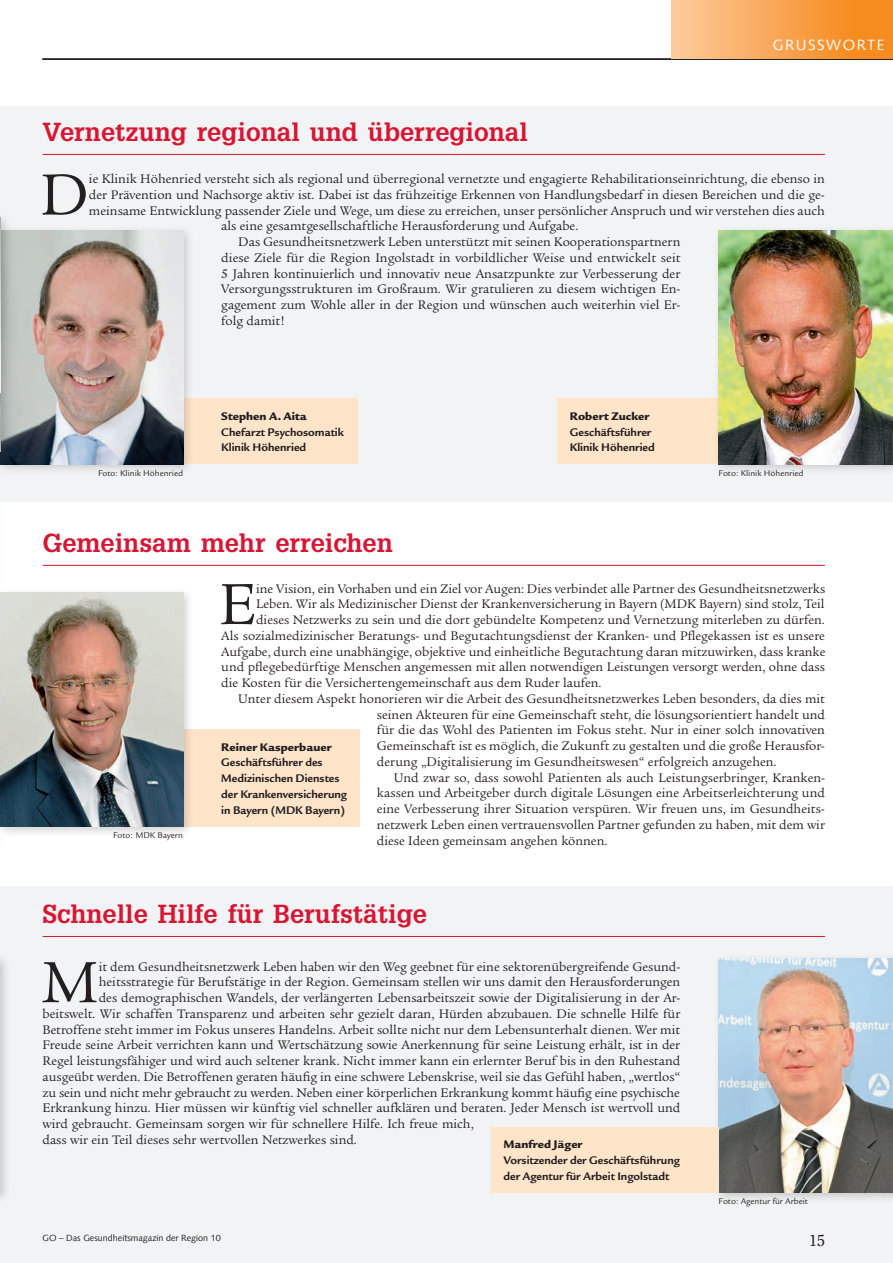
<style>
.page{position:relative;width:893px;height:1263px;background:#fff}
.page>*{position:absolute;margin:0;border:0;box-sizing:border-box;transform-origin:0 0}
.t1{font:63.15px "Legacy Ser ITC";color:#231f20}
.t2{font:700 25.5px "Glypha LT";color:#d71634}
.t3{font:15.75px "Clearface";color:#231f20}
.t4{font:15px "Syntax LT";letter-spacing:.1em;color:#fff}
.t5{font:13.5px "Legacy Ser ITC";color:#231f20}
.t6{font:700 12px/15.8px "Legacy San ITC";color:#231f20}
.t7{font:9px "Legacy San ITC";color:#231f20}
.t8{font:9px "Syntax LT";color:#231f20}
.s1{font-family:"Legacy San ITC Ultr";font-weight:400}
</style>
<div class="page">
<hr style="left:43px;top:59px;width:850px;height:1px;background:#231f20">
<div style="left:672px;top:0;width:221px;height:59px;background:linear-gradient(to right,#fdc999,#f5810d)"></div>
<div style="left:1px;top:887px;width:892px;height:376px;background:#f2f3f4"></div>
<div style="left:1px;top:106px;width:892px;height:396px;background:#f2f3f4"></div>
<hr style="left:43px;top:936px;width:782px;height:1px;background:#d71634">
<div style="left:713px;top:953px;width:180px;height:251px;background:#231f20;opacity:.2"></div>
<img style="left:719px;top:959px;width:174px;height:233px">
<div style="left:491px;top:1127px;width:228px;height:65px;background:#fee4c9"></div>
<hr style="left:43px;top:154px;width:782px;height:1px;background:#d71634">
<div style="left:183px;top:398px;width:174px;height:66px;background:#fee4c9"></div>
<div style="left:0;top:953px;width:12px;height:251px;background:#231f20;opacity:.2"></div>
<img style="left:0;top:959px;width:1px;height:233px">
<div style="left:557px;top:398px;width:163px;height:66px;background:#fee4c9"></div>
<hr style="left:43px;top:565px;width:782px;height:1px;background:#d71634">
<div style="left:183px;top:729px;width:177px;height:97px;background:#fee4c9"></div>
<div style="left:0;top:587px;width:195px;height:251px;background:#231f20;opacity:.2"></div>
<img style="left:0;top:592px;width:183px;height:234px">
<div style="left:0;top:225px;width:195px;height:250px;background:#231f20;opacity:.2"></div>
<img style="left:0;top:230px;width:183px;height:234px">
<div style="left:713px;top:225px;width:180px;height:250px;background:#231f20;opacity:.2"></div>
<img style="left:719px;top:230px;width:174px;height:234px">
<div style="left:0;top:212px;width:12px;height:250px;background:#231f20;opacity:.2"></div>
<img style="left:0;top:217px;width:1px;height:234px">
<p class="t4" style="left:773px;top:36px;width:113px">GRUSSWORTE</p>
<p class="t2" style="left:43px;top:116px;width:487px">Vernetzung regional und überregional</p>
<p class="t1" style="left:40px;top:159px;width:51px">D</p>
<p class="t5" style="left:89px;top:171px;width:737px">ie Klinik Höhenried versteht sich als regional und überregional vernetzte und engagierte Rehabilitationseinrichtung, die ebenso in</p>
<p class="t5" style="left:89px;top:187px;width:737px">der Prävention und Nachsorge aktiv ist. Dabei ist das frühzeitige Erkennen von Handlungsbedarf in diesen Bereichen und die ge-</p>
<p class="t5" style="left:89px;top:203px;width:737px">meinsame Entwicklung passender Ziele und Wege, um diese zu erreichen, unser persönlicher Anspruch und wir verstehen dies auch</p>
<p class="t5" style="left:221px;top:218px;width:359px">als eine gesamtgesellschaftliche Herausforderung und Aufgabe.</p>
<p class="t5" style="left:238px;top:234px;width:444px">Das Gesundheitsnetzwerk Leben unterstützt mit seinen Kooperationspartnern</p>
<p class="t5" style="left:221px;top:250px;width:461px">diese Ziele für die Region Ingolstadt in vorbildlicher Weise und entwickelt seit</p>
<p class="t5" style="left:221px;top:266px;width:461px">5 Jahren kontinuierlich und innovativ neue Ansatzpunkte zur Verbesserung der</p>
<p class="t5" style="left:221px;top:281px;width:461px">Versorgungsstrukturen im Großraum. Wir gratulieren zu diesem wichtigen En-</p>
<p class="t5" style="left:221px;top:297px;width:461px">gagement zum Wohle aller in der Region und wünschen auch weiterhin viel Er-</p>
<p class="t5" style="left:221px;top:313px;width:65px">folg damit!</p>
<p class="t7" style="left:98px;top:468px;width:86px">Foto: Klinik Höhenried</p>
<p class="t6" style="left:221px;top:408px;width:124px"><span class="s1">Stephen A. Aita<br></span>Chefarzt Psychosomatik<br>Klinik Höhenried</p>
<p class="t6" style="left:570px;top:408px;width:87px"><span class="s1">Robert Zucker<br></span>Geschäftsführer<br>Klinik Höhenried</p>
<p class="t7" style="left:719px;top:468px;width:86px">Foto: Klinik Höhenried</p>
<p class="t2" style="left:43px;top:527px;width:352px">Gemeinsam mehr erreichen</p>
<p class="t1" style="left:219px;top:569px;width:39px">E</p>
<p class="t5" style="left:256px;top:581px;width:571px">ine Vision, ein Vorhaben und ein Ziel vor Augen: Dies verbindet alle Partner des Gesundheitsnetzwerks</p>
<p class="t5" style="left:256px;top:596px;width:570px">Leben. Wir als Medizinischer Dienst der Krankenversicherung in Bayern (MDK Bayern) sind stolz, Teil</p>
<p class="t5" style="left:256px;top:612px;width:570px">dieses Netzwerks zu sein und die dort gebündelte Kompetenz und Vernetzung miterleben zu dürfen.</p>
<p class="t5" style="left:221px;top:628px;width:605px">Als sozialmedizinischer Beratungs- und Begutachtungsdienst der Kranken- und Pflegekassen ist es unsere</p>
<p class="t5" style="left:221px;top:644px;width:606px">Aufgabe, durch eine unabhängige, objektive und einheitliche Begutachtung daran mitzuwirken, dass kranke</p>
<p class="t5" style="left:221px;top:659px;width:605px">und pflegebedürftige Menschen angemessen mit allen notwendigen Leistungen versorgt werden, ohne dass</p>
<p class="t5" style="left:221px;top:675px;width:382px">die Kosten für die Versichertengemeinschaft aus dem Ruder laufen.</p>
<p class="t5" style="left:238px;top:691px;width:588px">Unter diesem Aspekt honorieren wir die Arbeit des Gesundheitsnetzwerkes Leben besonders, da dies mit</p>
<p class="t5" style="left:377px;top:707px;width:450px">seinen Akteuren für eine Gemeinschaft steht, die lösungsorientiert handelt und</p>
<p class="t5" style="left:377px;top:722px;width:449px">für die das Wohl des Patienten im Fokus steht. Nur in einer solch innovativen</p>
<p class="t5" style="left:377px;top:738px;width:449px">Gemeinschaft ist es möglich, die Zukunft zu gestalten und die große Herausfor-</p>
<p class="t5" style="left:377px;top:754px;width:401px">derung „Digitalisierung im Gesundheitswesen“ erfolgreich anzugehen.</p>
<p class="t5" style="left:394px;top:770px;width:433px">Und zwar so, dass sowohl Patienten als auch Leistungserbringer, Kranken-</p>
<p class="t5" style="left:377px;top:785px;width:449px">kassen und Arbeitgeber durch digitale Lösungen eine Arbeitserleichterung und</p>
<p class="t5" style="left:377px;top:801px;width:449px">eine Verbesserung ihrer Situation verspüren. Wir freuen uns, im Gesundheits-</p>
<p class="t5" style="left:377px;top:817px;width:450px">netzwerk Leben einen vertrauensvollen Partner gefunden zu haben, mit dem wir</p>
<p class="t5" style="left:377px;top:833px;width:232px">diese Ideen gemeinsam angehen können.</p>
<p class="t6" style="left:221px;top:739px;width:127px"><span class="s1">Reiner Kasperbauer<br></span>Geschäftsführer des<br>Medizinischen Dienstes der Krankenversicherung in Bayern (MDK Bayern)</p>
<p class="t7" style="left:113px;top:830px;width:71px">Foto: MDK Bayern</p>
<p class="t2" style="left:43px;top:898px;width:386px">Schnelle Hilfe für Berufstätige</p>
<p class="t1" style="left:42px;top:947px;width:59px">M</p>
<p class="t5" style="left:99px;top:959px;width:583px">it dem Gesundheitsnetzwerk Leben haben wir den Weg geebnet für eine sektorenübergreifende Gesund-</p>
<p class="t5" style="left:99px;top:974px;width:583px">heitsstrategie für Berufstätige in der Region. Gemeinsam stellen wir uns damit den Herausforderungen</p>
<p class="t5" style="left:99px;top:990px;width:583px">des demographischen Wandels, der verlängerten Lebensarbeitszeit sowie der Digitalisierung in der Ar-</p>
<p class="t5" style="left:43px;top:1006px;width:639px">beitswelt. Wir schaffen Transparenz und arbeiten sehr gezielt daran, Hürden abzubauen. Die schnelle Hilfe für</p>
<p class="t5" style="left:43px;top:1022px;width:639px">Betroffene steht immer im Fokus unseres Handelns. Arbeit sollte nicht nur dem Lebensunterhalt dienen. Wer mit</p>
<p class="t5" style="left:43px;top:1037px;width:639px">Freude seine Arbeit verrichten kann und Wertschätzung sowie Anerkennung für seine Leistung erhält, ist in der</p>
<p class="t5" style="left:43px;top:1053px;width:639px">Regel leistungsfähiger und wird auch seltener krank. Nicht immer kann ein erlernter Beruf bis in den Ruhestand</p>
<p class="t5" style="left:43px;top:1069px;width:639px">ausgeübt werden. Die Betroffenen geraten häufig in eine schwere Lebenskrise, weil sie das Gefühl haben, „wertlos“</p>
<p class="t5" style="left:43px;top:1085px;width:639px">zu sein und nicht mehr gebraucht zu werden. Neben einer körperlichen Erkrankung kommt häufig eine psychische</p>
<p class="t5" style="left:43px;top:1100px;width:639px">Erkrankung hinzu. Hier müssen wir künftig viel schneller aufklären und beraten. Jeder Mensch ist wertvoll und</p>
<p class="t5" style="left:43px;top:1116px;width:433px">wird gebraucht. Gemeinsam sorgen wir für schnellere Hilfe. Ich freue mich,</p>
<p class="t5" style="left:43px;top:1132px;width:316px">dass wir ein Teil dieses sehr wertvollen Netzwerkes sind.</p>
<p class="t6" style="left:503px;top:1137px;width:178px"><span class="s1">Manfred Jäger<br></span>Vorsitzender der Geschäftsführung der Agentur für Arbeit Ingolstadt</p>
<p class="t8" style="left:43px;top:1232px;width:180px">GO – Das Gesundheitsmagazin der Region 10</p>
<p class="t7" style="left:719px;top:1196px;width:91px">Foto: Agentur für Arbeit</p>
<p class="t3" style="left:809px;top:1231px;width:17px">15</p>
</div>
